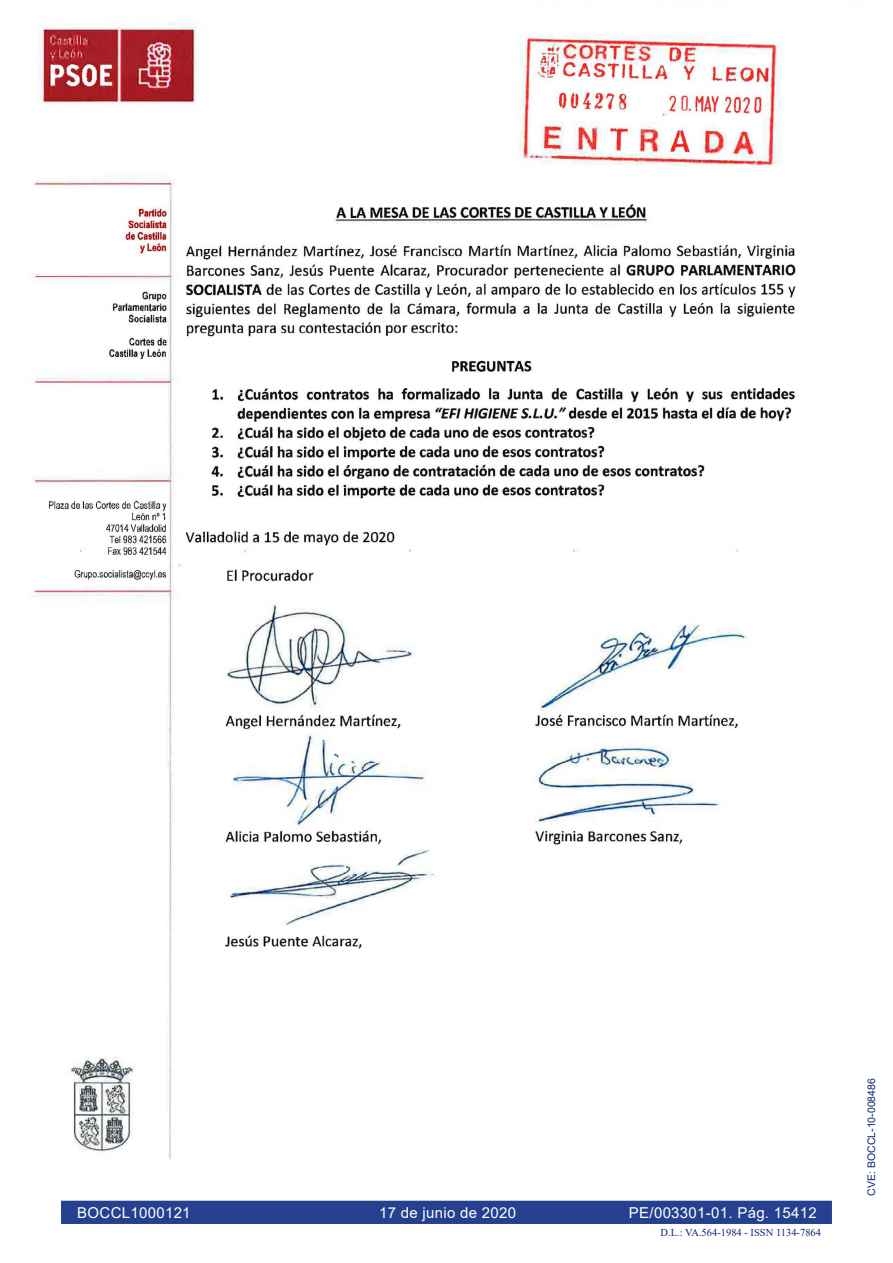
<style>
.page{position:relative;width:893px;height:1263px;background:#fff}
.page>*{position:absolute;margin:0;border:0;box-sizing:border-box;transform-origin:0 0}
.E_CVE{font:15px "Arial";letter-spacing:.02em;color:#fff}
.t1{font:10.5px "Times New Roman";color:#132477}
.t2{font:10.5px "Arial";color:#132477}
</style>
<div class="page">
<div style="left:60px;top:1200px;width:773px;height:25px;background:#25408f"></div>
<div style="left:60px;top:1199px;width:773px;height:26px;border:2px solid #fff"></div>
<img style="left:32px;top:22px;width:801px;height:1178px">
<p class="E_CVE" style="left:77px;top:1202px;width:115px">BOCCL1000121</p>
<p class="E_CVE" style="left:379px;top:1202px;width:139px">17 de junio de 2020</p>
<p class="E_CVE" style="left:629px;top:1202px;width:189px">PE/003301-01. Pág. 15412</p>
<p class="t1" style="left:661px;top:1225px;width:162px">D.L.: VA.564-1984 - ISSN 1134-7864</p>
<p class="t2" style="left:864px;top:1195px;width:119px;rotate:-90deg">CVE: BOCCL-10-008486</p>
</div>
